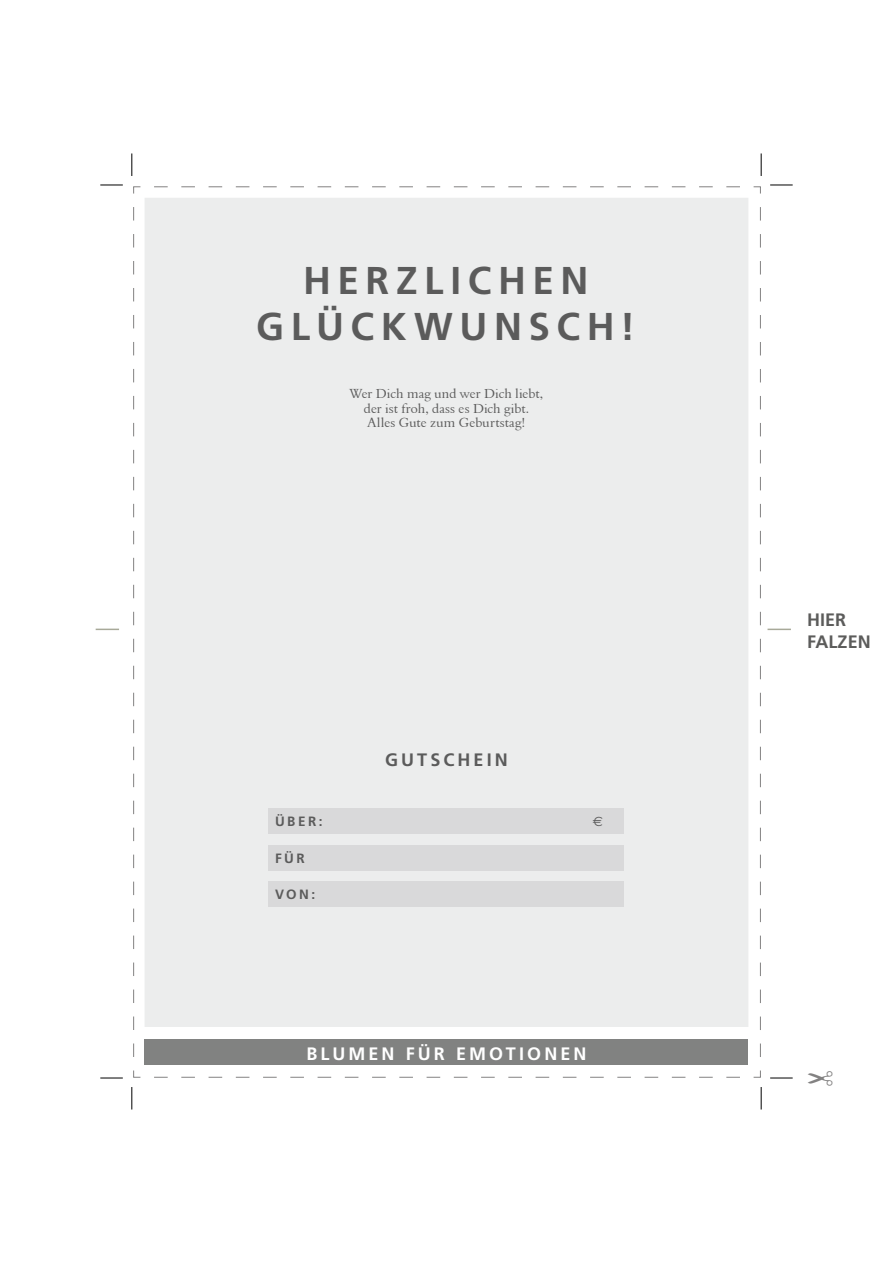
<style>
.page{position:relative;width:893px;height:1263px;background:#fff}
.page>*{position:absolute;margin:0;border:0;box-sizing:border-box;transform-origin:0 0}
.t1{font:700 38.7px/46.5px "Frutiger";letter-spacing:.17em;color:#5b5b5b;text-align:center}
.t2{font:700 18px "Frutiger";letter-spacing:.17em;color:#fff}
.t3{font:700 18px/21.6px "Frutiger";color:#5c5c5b}
.t4{font:700 18px "Frutiger";letter-spacing:.175em;color:#5b5b5b}
.t5{font:13.5px/14.2px "Aldine 401 BT Roman A";letter-spacing:.005em;color:#5b5b5b;text-align:center}
.t6{font:700 13.5px "Frutiger";letter-spacing:.185em;color:#5b5b5b}
.t7{font:13.5px "Euro Sans";color:#5b5b5b}
</style>
<div class="page">
<svg style="left:767px;top:629px;width:24px;height:1px"></svg>
<svg style="left:96px;top:629px;width:23px;height:1px"></svg>
<svg style="left:133px;top:186px;width:628px;height:892px"></svg>
<div style="left:145px;top:198px;width:603px;height:829px;background:#eceded"></div>
<div style="left:145px;top:1040px;width:603px;height:25px;background:#818281"></div>
<div style="left:269px;top:808px;width:355px;height:25px;background:#d9d9da"></div>
<div style="left:269px;top:845px;width:355px;height:25px;background:#d9d9da"></div>
<div style="left:269px;top:881px;width:355px;height:26px;background:#d9d9da"></div>
<svg style="left:100px;top:185px;width:23px;height:1px"></svg>
<svg style="left:770px;top:185px;width:23px;height:1px"></svg>
<svg style="left:100px;top:1078px;width:23px;height:1px"></svg>
<svg style="left:770px;top:1078px;width:23px;height:1px"></svg>
<svg style="left:132px;top:153px;width:1px;height:23px"></svg>
<svg style="left:132px;top:1087px;width:1px;height:22px"></svg>
<svg style="left:761px;top:153px;width:1px;height:23px"></svg>
<svg style="left:761px;top:1087px;width:1px;height:22px"></svg>
<h1 class="t1" style="left:256px;top:257px;width:381px">HERZLICHEN<br>GLÜCKWUNSCH!</h1>
<p class="t5" style="left:350px;top:386px;width:195px">Wer Dich mag und wer Dich liebt, der ist froh, dass es Dich gibt.<br>Alles Gute zum Geburtstag!</p>
<h2 class="t4" style="left:385px;top:749px;width:124px">GUTSCHEIN</h2>
<p class="t6" style="left:275px;top:813px;width:49px">ÜBER:</p>
<p class="t7" style="left:593px;top:813px;width:12px">€</p>
<p class="t6" style="left:275px;top:850px;width:31px">FÜR</p>
<p class="t6" style="left:275px;top:887px;width:42px">VON:</p>
<h2 class="t2" style="left:306px;top:1043px;width:282px">BLUMEN FÜR EMOTIONEN</h2>
<h2 class="t3" style="left:807px;top:609px;width:65px">HIER<br>FALZEN</h2>
</div>
